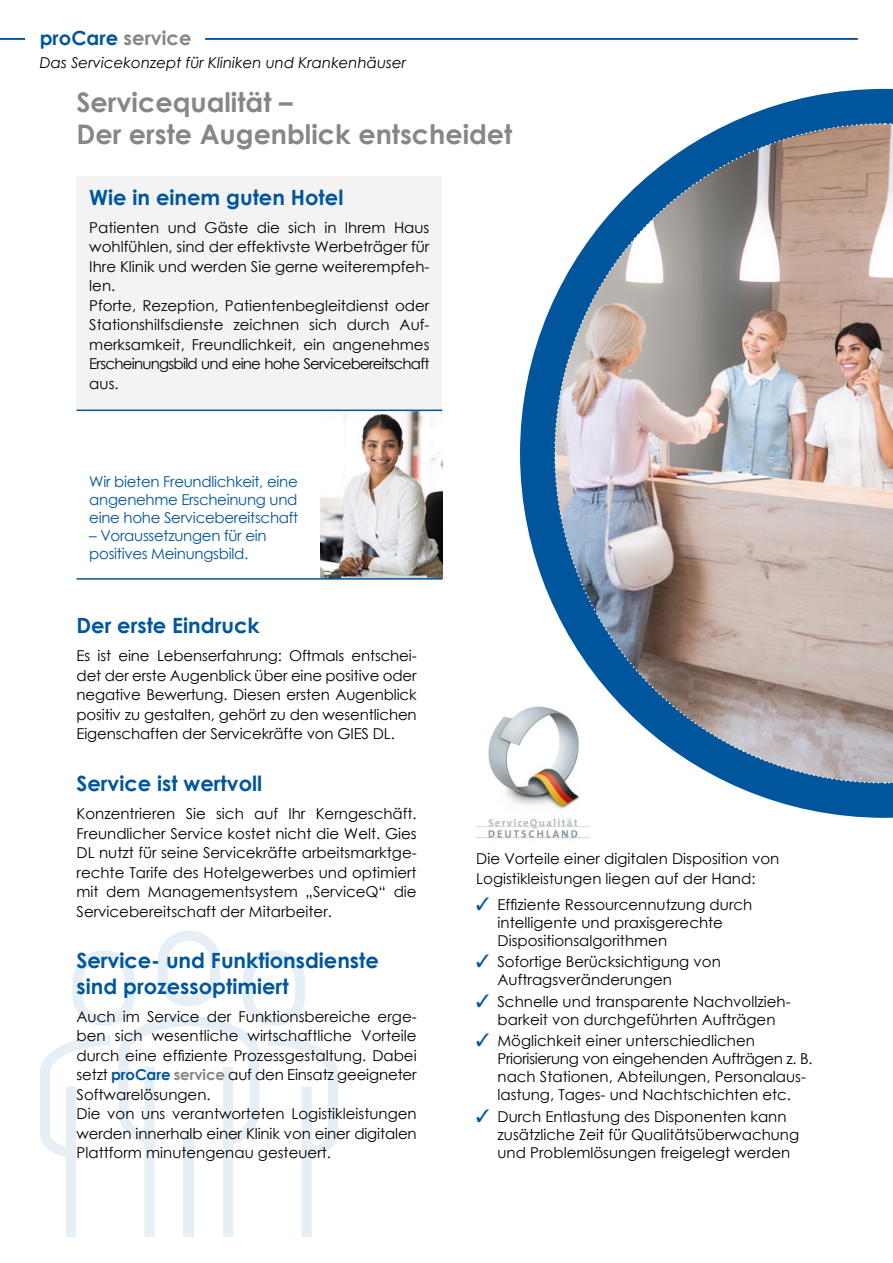
<style>
.page{position:relative;width:893px;height:1263px;background:#fff}
.page>*{position:absolute;margin:0;border:0;box-sizing:border-box;transform-origin:0 0}
.t1{font:700 27px/32.4px "Century Gothic";color:#878787}
.t2{font:700 21px/25.2px "Century Gothic";color:#00569d}
.t3{font:700 19.5px "Century Gothic";color:#00569d}
.t4{font:15px/19.5px "Century Gothic";color:#000}
.t5{font:15px/18px "Century Gothic";letter-spacing:-.02em;color:#00569d;text-align:justify}
.t6{font:italic 15px "Century Gothic";color:#000}
.s1{color:#878787}
.s2{font-weight:700;color:#00569d}
.s3{font-weight:700;color:#878787}
.s4{font-family:"STIX General";font-size:18px;color:#00569d}
</style>
<div class="page">
<svg style="left:520px;top:89px;width:373px;height:729px"></svg>
<svg style="left:553px;top:122px;width:328px;height:331px"></svg>
<svg style="left:553px;top:456px;width:331px;height:328px;background:#a9a9af"></svg>
<svg style="left:884px;top:122px;width:9px;height:662px;background:#cebbb3"></svg>
<svg style="left:40px;top:931px;width:298px;height:306px"></svg>
<hr style="left:0;top:38px;width:25px;height:2px;background:#00569d">
<hr style="left:205px;top:38px;width:653px;height:2px;background:#00569d">
<img style="left:320px;top:411px;width:123px;height:167px">
<div style="left:77px;top:176px;width:365px;height:234px;background:#f3f3f3"></div>
<hr style="left:77px;top:410px;width:365px;height:1px;background:#00569d">
<hr style="left:77px;top:578px;width:365px;height:2px;background:#00569d">
<img style="left:476px;top:695px;width:113px;height:144px">
<h3 class="t3" style="left:40px;top:24px;width:153px">proCare <span class="s1">service</span></h3>
<p class="t6" style="left:40px;top:52px;width:368px">Das Servicekonzept für Kliniken und Krankenhäuser</p>
<h1 class="t1" style="left:77px;top:84px;width:437px">Servicequalität –<br>Der erste Augenblick entscheidet</h1>
<h2 class="t2" style="left:89px;top:184px;width:256px">Wie in einem guten Hotel</h2>
<p class="t4" style="left:89px;top:218px;width:342px">Patienten und Gäste die sich in Ihrem Haus wohlfühlen, sind der effektivste Werbeträger für Ihre Klinik und werden Sie gerne weiterempfeh&shy;len.<br>Pforte, Rezeption, Patientenbegleitdienst oder Stationshilfsdienste zeichnen sich durch Auf&shy;merksamkeit, Freundlichkeit, ein angenehmes Erscheinungsbild und eine hohe Servicebereitschaft aus.</p>
<p class="t5" style="left:89px;top:472px;width:210px">Wir bieten Freundlichkeit, eine angenehme Erscheinung und eine hohe Servicebereitschaft</p>
<p class="t5" style="left:89px;top:526px;width:179px">– Voraussetzungen für ein positives Meinungsbild.</p>
<h2 class="t2" style="left:77px;top:612px;width:185px">Der erste Eindruck</h2>
<p class="t4" style="left:77px;top:646px;width:342px;text-align:justify">Es ist eine Lebenserfahrung: Oftmals entschei&shy;det der erste Augenblick über eine positive oder negative Bewertung. Diesen ersten Augenblick positiv zu gestalten, gehört zu den wesentlichen Eigenschaften der Servicekräfte von GIES DL.</p>
<h2 class="t2" style="left:77px;top:770px;width:187px">Service ist wertvoll</h2>
<p class="t4" style="left:77px;top:804px;width:342px;text-align:justify">Konzentrieren Sie sich auf Ihr Kerngeschäft.<br>Freundlicher Service kostet nicht die Welt. Gies DL nutzt für seine Servicekräfte arbeitsmarktge&shy;rechte Tarife des Hotelgewerbes und optimiert mit dem Managementsystem „ServiceQ“ die Servicebereitschaft der Mitarbeiter.</p>
<h2 class="t2" style="left:77px;top:947px;width:304px">Service- und Funktionsdienste sind prozessoptimiert</h2>
<p class="t4" style="left:77px;top:1006px;width:342px">Auch im Service der Funktionsbereiche erge&shy;ben sich wesentliche wirtschaftliche Vorteile durch eine effiziente Prozessgestaltung. Dabei setzt <span class="s2">proCare</span> <span class="s3">service</span> auf den Einsatz geeigneter Softwarelösungen.<br>Die von uns verantworteten Logistikleistungen werden innerhalb einer Klinik von einer digitalen Plattform minutengenau gesteuert.</p>
<p class="t4" style="left:476px;top:849px;width:305px">Die Vorteile einer digitalen Disposition von<br>Logistikleistungen liegen auf der Hand:</p>
<p class="t4" style="left:497px;top:895px;width:256px;line-height:18px;text-indent:-21px"><span class="s4">✓</span> Effiziente Ressourcennutzung durch intelligente und praxisgerechte<br>Dispositionsalgorithmen</p>
<p class="t4" style="left:497px;top:952px;width:225px;line-height:18px;text-indent:-21px"><span class="s4">✓</span> Sofortige Berücksichtigung von<br>Auftragsveränderungen</p>
<p class="t4" style="left:476px;top:992px;width:316px;line-height:18px;text-align:center"><span class="s4">✓</span> Schnelle und transparente Nachvollzieh&shy;barkeit von durchgeführten Aufträgen</p>
<p class="t4" style="left:497px;top:1032px;width:317px;line-height:18px;text-indent:-21px"><span class="s4">✓</span> Möglichkeit einer unterschiedlichen Priorisierung von eingehenden Aufträgen z. B. nach Stationen, Abteilungen, Personalaus&shy;lastung, Tages- und Nachtschichten etc.</p>
<p class="t4" style="left:497px;top:1107px;width:303px;line-height:18px;text-indent:-21px"><span class="s4">✓</span> Durch Entlastung des Disponenten kann zusätzliche Zeit für Qualitätsüberwachung und Problemlösungen freigelegt werden</p>
</div>
